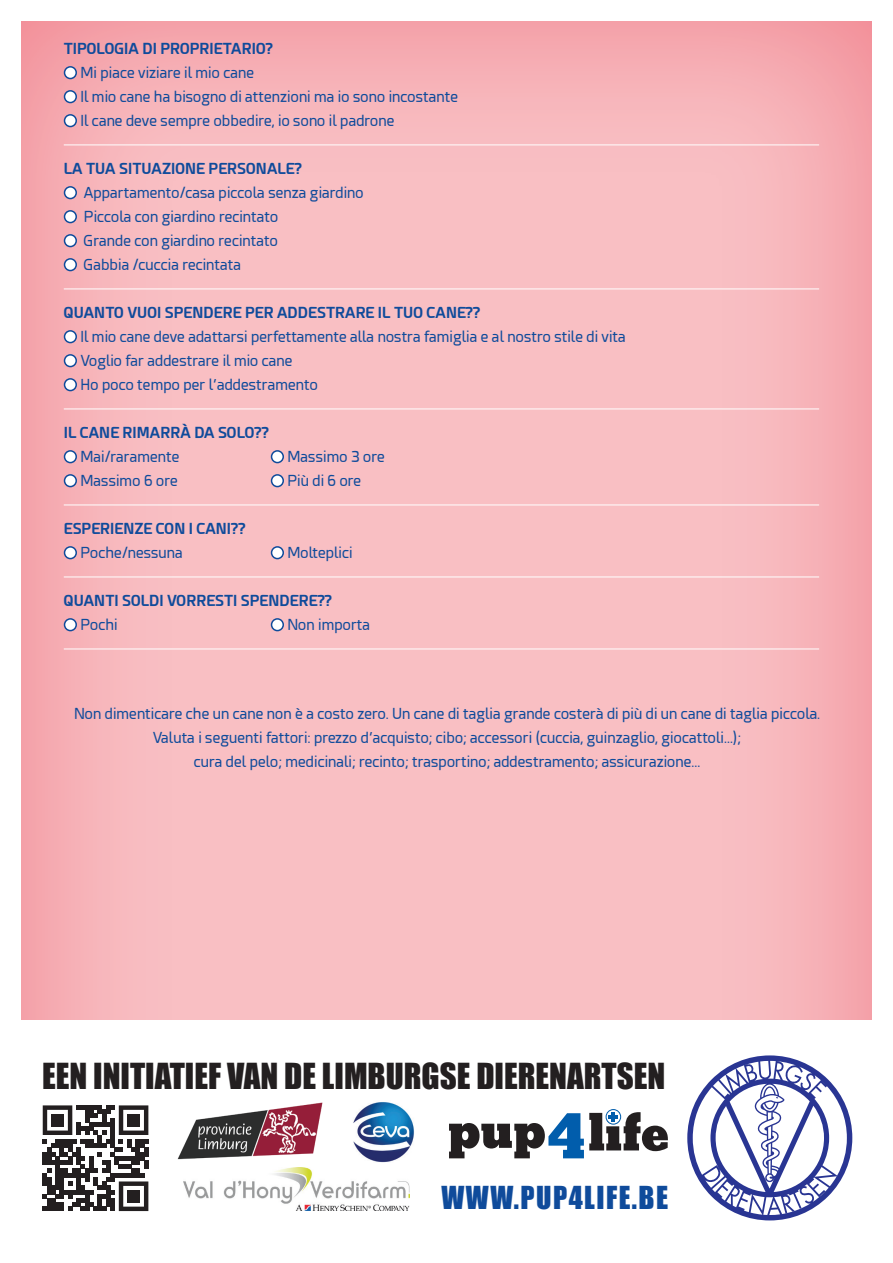
<style>
.page{position:relative;width:893px;height:1263px;background:#fff}
.page>*{position:absolute;margin:0;border:0;box-sizing:border-box;transform-origin:0 0}
.t1{font:33px "Impact";color:#231f20}
.t2{font:29.1px "Impact";letter-spacing:.05em;color:#0f4b9b}
.t3{font:15px/24px "Esphimere";color:#0f4b9b}
.t4{font:700 15px "Esphimere";color:#0f4b9b}
</style>
<div class="page">
<div style="left:21px;top:20px;width:851px;height:1223px;background:#f27387;opacity:.75"></div>
<div style="left:65px;top:67px;width:11px;height:12px;background:#fff;border-radius:50%"></div>
<div style="left:64px;top:66px;width:13px;height:13px;border:2px solid #0f4b9b;border-radius:50%"></div>
<div style="left:65px;top:91px;width:11px;height:12px;background:#fff;border-radius:50%"></div>
<div style="left:64px;top:90px;width:13px;height:13px;border:2px solid #0f4b9b;border-radius:50%"></div>
<div style="left:65px;top:115px;width:11px;height:12px;background:#fff;border-radius:50%"></div>
<div style="left:64px;top:114px;width:13px;height:13px;border:2px solid #0f4b9b;border-radius:50%"></div>
<hr style="left:64px;top:145px;width:755px;height:1px;background:#fff">
<div style="left:65px;top:187px;width:11px;height:12px;background:#fff;border-radius:50%"></div>
<div style="left:64px;top:186px;width:13px;height:13px;border:2px solid #0f4b9b;border-radius:50%"></div>
<div style="left:65px;top:211px;width:11px;height:12px;background:#fff;border-radius:50%"></div>
<div style="left:64px;top:210px;width:13px;height:13px;border:2px solid #0f4b9b;border-radius:50%"></div>
<div style="left:65px;top:235px;width:11px;height:12px;background:#fff;border-radius:50%"></div>
<div style="left:64px;top:234px;width:13px;height:13px;border:2px solid #0f4b9b;border-radius:50%"></div>
<div style="left:65px;top:259px;width:11px;height:12px;background:#fff;border-radius:50%"></div>
<div style="left:64px;top:258px;width:13px;height:13px;border:2px solid #0f4b9b;border-radius:50%"></div>
<hr style="left:64px;top:289px;width:755px;height:1px;background:#fff">
<div style="left:65px;top:331px;width:11px;height:12px;background:#fff;border-radius:50%"></div>
<div style="left:64px;top:330px;width:13px;height:13px;border:2px solid #0f4b9b;border-radius:50%"></div>
<div style="left:65px;top:355px;width:11px;height:12px;background:#fff;border-radius:50%"></div>
<div style="left:64px;top:354px;width:13px;height:13px;border:2px solid #0f4b9b;border-radius:50%"></div>
<div style="left:65px;top:379px;width:11px;height:12px;background:#fff;border-radius:50%"></div>
<div style="left:64px;top:378px;width:13px;height:13px;border:2px solid #0f4b9b;border-radius:50%"></div>
<hr style="left:64px;top:409px;width:755px;height:1px;background:#fff">
<div style="left:65px;top:451px;width:11px;height:12px;background:#fff;border-radius:50%"></div>
<div style="left:64px;top:450px;width:13px;height:13px;border:2px solid #0f4b9b;border-radius:50%"></div>
<div style="left:272px;top:451px;width:11px;height:12px;background:#fff;border-radius:50%"></div>
<div style="left:271px;top:450px;width:13px;height:13px;border:2px solid #0f4b9b;border-radius:50%"></div>
<div style="left:65px;top:475px;width:11px;height:12px;background:#fff;border-radius:50%"></div>
<div style="left:64px;top:474px;width:13px;height:13px;border:2px solid #0f4b9b;border-radius:50%"></div>
<div style="left:272px;top:475px;width:11px;height:12px;background:#fff;border-radius:50%"></div>
<div style="left:271px;top:474px;width:13px;height:13px;border:2px solid #0f4b9b;border-radius:50%"></div>
<hr style="left:64px;top:505px;width:755px;height:1px;background:#fff">
<div style="left:65px;top:547px;width:11px;height:12px;background:#fff;border-radius:50%"></div>
<div style="left:64px;top:546px;width:13px;height:13px;border:2px solid #0f4b9b;border-radius:50%"></div>
<div style="left:272px;top:547px;width:11px;height:12px;background:#fff;border-radius:50%"></div>
<div style="left:271px;top:546px;width:13px;height:13px;border:2px solid #0f4b9b;border-radius:50%"></div>
<hr style="left:64px;top:577px;width:755px;height:1px;background:#fff">
<div style="left:65px;top:619px;width:11px;height:12px;background:#fff;border-radius:50%"></div>
<div style="left:64px;top:618px;width:13px;height:13px;border:2px solid #0f4b9b;border-radius:50%"></div>
<div style="left:272px;top:619px;width:11px;height:12px;background:#fff;border-radius:50%"></div>
<div style="left:271px;top:618px;width:13px;height:13px;border:2px solid #0f4b9b;border-radius:50%"></div>
<hr style="left:64px;top:649px;width:755px;height:1px;background:#fff">
<div style="left:0;top:1020px;width:893px;height:243px;background:#fff"></div>
<img style="left:177px;top:1102px;width:146px;height:58px">
<img style="left:353px;top:1102px;width:61px;height:61px">
<img style="left:184px;top:1168px;width:226px;height:43px">
<svg style="left:687px;top:1055px;width:165px;height:165px"></svg>
<svg style="left:43px;top:1105px;width:105px;height:106px"></svg>
<div style="left:127px;top:1114px;width:13px;height:12px;background:#231f20"></div>
<div style="left:127px;top:1190px;width:13px;height:12px;background:#231f20"></div>
<div style="left:51px;top:1114px;width:13px;height:12px;background:#231f20"></div>
<svg style="left:449px;top:1109px;width:219px;height:50px"></svg>
<p class="t4" style="left:64px;top:39px;width:211px">TIPOLOGIA DI PROPRIETARIO?</p>
<p class="t3" style="left:80px;top:61px;width:379px">Mi piace viziare il mio cane<br>Il mio cane ha bisogno di attenzioni ma io sono incostante<br>Il cane deve sempre obbedire, io sono il padrone</p>
<p class="t4" style="left:64px;top:159px;width:240px">LA TUA SITUAZIONE PERSONALE?</p>
<p class="t3" style="left:84px;top:181px;width:281px">Appartamento/casa piccola senza giardino Piccola con giardino recintato<br>Grande con giardino recintato<br>Gabbia /cuccia recintata</p>
<p class="t4" style="left:64px;top:303px;width:418px">QUANTO VUOI SPENDERE PER ADDESTRARE IL TUO CANE??</p>
<p class="t3" style="left:80px;top:325px;width:547px">Il mio cane deve adattarsi perfettamente alla nostra famiglia e al nostro stile di vita<br>Voglio far addestrare il mio cane<br>Ho poco tempo per l’addestramento</p>
<p class="t4" style="left:64px;top:423px;width:207px">IL CANE RIMARRÀ DA SOLO??</p>
<p class="t3" style="left:80px;top:445px;width:101px">Mai/raramente</p>
<p class="t3" style="left:287px;top:445px;width:99px">Massimo 3 ore</p>
<p class="t3" style="left:80px;top:469px;width:99px">Massimo 6 ore</p>
<p class="t3" style="left:287px;top:469px;width:75px">Più di 6 ore</p>
<p class="t4" style="left:64px;top:519px;width:184px">ESPERIENZE CON I CANI??</p>
<p class="t3" style="left:80px;top:541px;width:104px">Poche/nessuna</p>
<p class="t3" style="left:287px;top:541px;width:67px">Molteplici</p>
<p class="t4" style="left:64px;top:591px;width:270px">QUANTI SOLDI VORRESTI SPENDERE??</p>
<p class="t3" style="left:80px;top:613px;width:39px">Pochi</p>
<p class="t3" style="left:287px;top:613px;width:84px">Non importa</p>
<p class="t3" style="left:74px;top:702px;width:747px;text-align:center">Non dimenticare che un cane non è a costo zero. Un cane di taglia grande costerà di più di un cane di taglia piccola.<br>Valuta i seguenti fattori: prezzo d’acquisto; cibo; accessori (cuccia, guinzaglio, giocattoli…);<br>cura del pelo; medicinali; recinto; trasportino; addestramento; assicurazione…</p>
<h1 class="t1" style="left:42px;top:1050px;width:625px">EEN INITIATIEF VAN DE LIMBURGSE DIERENARTSEN</h1>
<h2 class="t2" style="left:442px;top:1175px;width:228px">WWW.PUP4LIFE.BE</h2>
</div>
